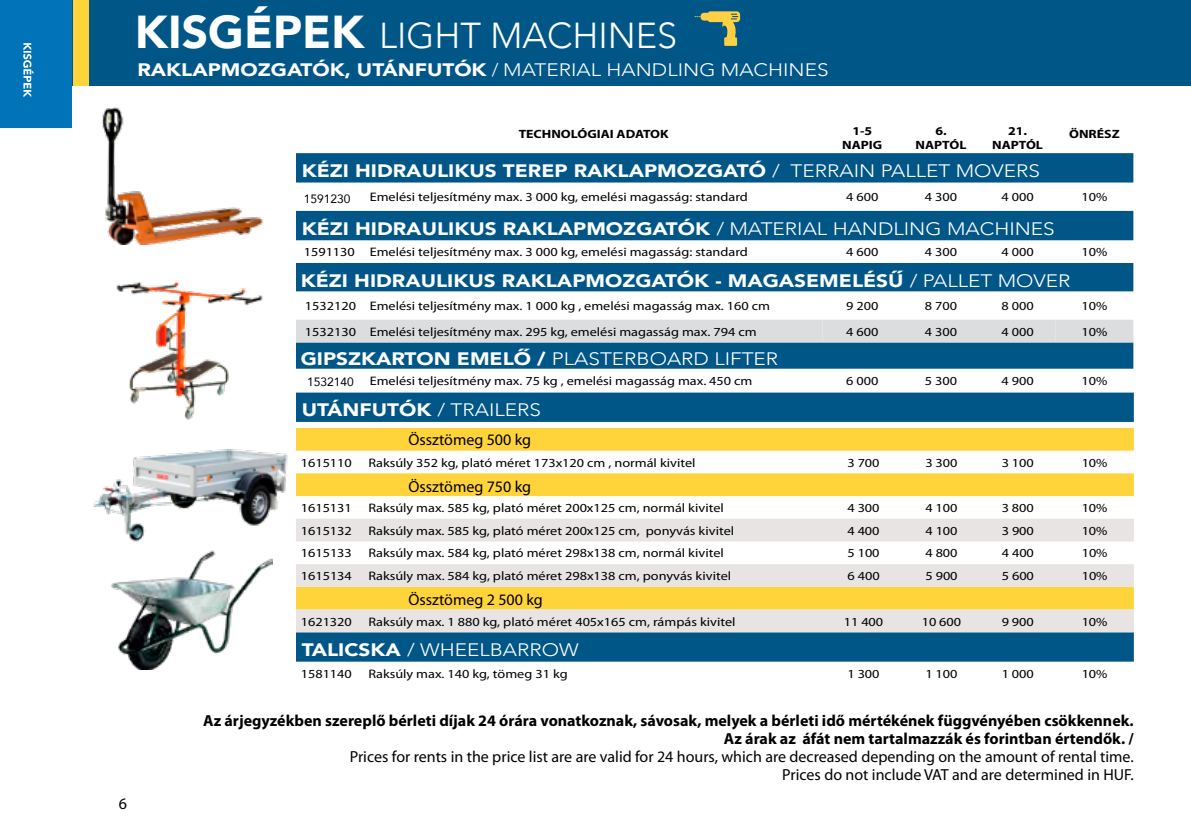
<style>
.page{position:relative;width:1191px;height:840px;background:#fff}
.page>*{position:absolute;margin:0;border:0;box-sizing:border-box;transform-origin:0 0}
.t1{font:300 36px "Avenir";color:#fff}
.t2{font:900 18px "Avenir";color:#fff;scale:1.15 1}
.t3{font:300 18px "Avenir";color:#fff;scale:1.15 1}
.t4{font:300 18px "Avenir";color:#fff}
.t5{font:16px/18px "Myriad Pro";color:#000;text-align:right}
.t6{font:700 16px/18px "Myriad Pro";color:#000;text-align:right}
.t7{font:12.4px "Myriad Pro";color:#000;scale:1.15 1}
.t8{font:700 12px/14.4px "Myriad Pro";color:#000;text-align:center;scale:1.15 1}
.t9{font:12px "Avenir";color:#000}
.s1{font-weight:900;font-size:46px}
.s2{font-weight:900}
.s3{font-weight:300}
</style>
<div class="page">
<svg style="left:296px;top:153px;width:837px;height:215px;fill:#005687"></svg>
<div style="left:296px;top:319px;width:837px;height:23px;background:#dcddde"></div>
<div style="left:0;top:0;width:1191px;height:85px;background:#005687"></div>
<div style="left:73px;top:0;width:15px;height:85px;background:#ffd33a"></div>
<div style="left:0;top:0;width:71px;height:128px;background:#0073b9"></div>
<img style="left:102px;top:108px;width:161px;height:136px">
<img style="left:93px;top:449px;width:195px;height:93px">
<svg style="left:23px;top:43px;width:10px;height:54px"></svg>
<div style="left:296px;top:392px;width:837px;height:269px;background:#005687"></div>
<svg style="left:296px;top:421px;width:837px;height:6px"></svg>
<svg style="left:296px;top:427px;width:837px;height:91px"></svg>
<svg style="left:296px;top:518px;width:837px;height:114px;fill:#e7e4e3"></svg>
<svg style="left:694px;top:11px;width:46px;height:35px"></svg>
<img style="left:116px;top:281px;width:147px;height:139px">
<img style="left:112px;top:550px;width:161px;height:119px">
<h1 class="t1" style="left:135px;top:15px;width:544px"><span class="s1">KISGÉPEK</span> LIGHT MACHINES</h1>
<h2 class="t4" style="left:137px;top:59px;width:693px"><span class="s2">RAKLAPMOZGATÓK, UTÁNFUTÓK</span> / MATERIAL HANDLING MACHINES</h2>
<p class="t5" style="left:119px;top:793px;width:10px">6</p>
<p class="t8" style="left:518px;top:126px;width:132px">TECHNOLÓGIAI ADATOK</p>
<p class="t8" style="left:842px;top:123px;width:36px">1-5<br>NAPIG</p>
<p class="t8" style="left:915px;top:123px;width:46px">6.<br>NAPTÓL</p>
<p class="t8" style="left:992px;top:123px;width:46px">21.<br>NAPTÓL</p>
<p class="t8" style="left:1069px;top:126px;width:45px">ÖNRÉSZ</p>
<h2 class="t2" style="left:302px;top:155px;width:643px">KÉZI HIDRAULIKUS TEREP RAKLAPMOZGATÓ <span class="s3">/ TERRAIN PALLET MOVERS</span></h2>
<p class="t9" style="left:304px;top:189px;width:48px">1591230</p>
<p class="t7" style="left:370px;top:189px;width:330px">Emelési teljesítmény max. 3 000 kg, emelési magasság: standard</p>
<p class="t7" style="left:846px;top:189px;width:30px">4 600</p>
<p class="t7" style="left:925px;top:189px;width:30px">4 300</p>
<p class="t7" style="left:1001px;top:189px;width:30px">4 000</p>
<p class="t7" style="left:1081px;top:189px;width:24px">10%</p>
<h2 class="t2" style="left:302px;top:213px;width:656px">KÉZI HIDRAULIKUS RAKLAPMOZGATÓK <span class="s3">/ MATERIAL HANDLING MACHINES</span></h2>
<p class="t7" style="left:304px;top:244px;width:388px">1591130 Emelési teljesítmény max. 3 000 kg, emelési magasság: standard</p>
<p class="t7" style="left:846px;top:244px;width:30px">4 600</p>
<p class="t7" style="left:925px;top:244px;width:30px">4 300</p>
<p class="t7" style="left:1001px;top:244px;width:30px">4 000</p>
<p class="t7" style="left:1081px;top:244px;width:24px">10%</p>
<h2 class="t2" style="left:301px;top:265px;width:671px">KÉZI HIDRAULIKUS RAKLAPMOZGATÓK - MAGASEMELÉSŰ <span class="s3">/ PALLET MOVER</span></h2>
<p class="t7" style="left:305px;top:298px;width:406px">1532120 Emelési teljesítmény max. 1 000 kg , emelési magasság max. 160 cm</p>
<p class="t7" style="left:846px;top:298px;width:30px">9 200</p>
<p class="t7" style="left:925px;top:298px;width:30px">8 700</p>
<p class="t7" style="left:1001px;top:298px;width:30px">8 000</p>
<p class="t7" style="left:1081px;top:298px;width:24px">10%</p>
<p class="t7" style="left:305px;top:324px;width:394px">1532130 Emelési teljesítmény max. 295 kg, emelési magasság max. 794 cm</p>
<p class="t7" style="left:846px;top:324px;width:30px">4 600</p>
<p class="t7" style="left:925px;top:324px;width:30px">4 300</p>
<p class="t7" style="left:1001px;top:324px;width:30px">4 000</p>
<p class="t7" style="left:1081px;top:324px;width:24px">10%</p>
<h2 class="t3" style="left:301px;top:347px;width:417px"><span class="s2">GIPSZKARTON EMELŐ /</span> PLASTERBOARD LIFTER</h2>
<p class="t9" style="left:307px;top:372px;width:48px">1532140</p>
<p class="t7" style="left:370px;top:372px;width:334px">Emelési teljesítmény max. 75 kg , emelési magasság max. 450 cm</p>
<p class="t7" style="left:846px;top:372px;width:30px">6 000</p>
<p class="t7" style="left:925px;top:372px;width:30px">5 300</p>
<p class="t7" style="left:1001px;top:372px;width:30px">4 900</p>
<p class="t7" style="left:1081px;top:372px;width:24px">10%</p>
<h2 class="t2" style="left:302px;top:394px;width:210px">UTÁNFUTÓK <span class="s3">/ TRAILERS</span></h2>
<p class="t5" style="left:408px;top:430px;width:124px">Össztömeg 500 kg</p>
<p class="t7" style="left:301px;top:454px;width:46px">1615110</p>
<p class="t7" style="left:368px;top:454px;width:286px">Raksúly 352 kg, plató méret 173x120 cm , normál kivitel</p>
<p class="t7" style="left:847px;top:454px;width:30px">3 700</p>
<p class="t7" style="left:925px;top:454px;width:30px">3 300</p>
<p class="t7" style="left:1001px;top:454px;width:30px">3 100</p>
<p class="t7" style="left:1081px;top:454px;width:24px">10%</p>
<p class="t5" style="left:408px;top:477px;width:124px">Össztömeg 750 kg</p>
<p class="t7" style="left:301px;top:500px;width:46px">1615131</p>
<p class="t7" style="left:368px;top:500px;width:311px">Raksúly max. 585 kg, plató méret 200x125 cm, normál kivitel</p>
<p class="t7" style="left:847px;top:500px;width:30px">4 300</p>
<p class="t7" style="left:925px;top:500px;width:30px">4 100</p>
<p class="t7" style="left:1001px;top:500px;width:30px">3 800</p>
<p class="t7" style="left:1081px;top:500px;width:24px">10%</p>
<p class="t7" style="left:301px;top:522px;width:46px">1615132</p>
<p class="t7" style="left:368px;top:522px;width:319px">Raksúly max. 585 kg, plató méret 200x125 cm, ponyvás kivitel</p>
<p class="t7" style="left:847px;top:522px;width:30px">4 400</p>
<p class="t7" style="left:925px;top:522px;width:30px">4 100</p>
<p class="t7" style="left:1001px;top:522px;width:30px">3 900</p>
<p class="t7" style="left:1081px;top:522px;width:24px">10%</p>
<p class="t7" style="left:301px;top:545px;width:46px">1615133</p>
<p class="t7" style="left:368px;top:545px;width:311px">Raksúly max. 584 kg, plató méret 298x138 cm, normál kivitel</p>
<p class="t7" style="left:847px;top:545px;width:30px">5 100</p>
<p class="t7" style="left:925px;top:545px;width:30px">4 800</p>
<p class="t7" style="left:1001px;top:545px;width:30px">4 400</p>
<p class="t7" style="left:1081px;top:545px;width:24px">10%</p>
<p class="t7" style="left:301px;top:568px;width:46px">1615134</p>
<p class="t7" style="left:368px;top:568px;width:317px">Raksúly max. 584 kg, plató méret 298x138 cm, ponyvás kivitel</p>
<p class="t7" style="left:847px;top:568px;width:30px">6 400</p>
<p class="t7" style="left:925px;top:568px;width:30px">5 900</p>
<p class="t7" style="left:1001px;top:568px;width:30px">5 600</p>
<p class="t7" style="left:1081px;top:568px;width:24px">10%</p>
<p class="t5" style="left:408px;top:590px;width:136px">Össztömeg 2 500 kg</p>
<p class="t7" style="left:301px;top:613px;width:46px">1621320</p>
<p class="t7" style="left:368px;top:613px;width:321px">Raksúly max. 1 880 kg, plató méret 405x165 cm, rámpás kivitel</p>
<p class="t7" style="left:843px;top:613px;width:36px">11 400</p>
<p class="t7" style="left:921px;top:613px;width:36px">10 600</p>
<p class="t7" style="left:1001px;top:613px;width:30px">9 900</p>
<p class="t7" style="left:1081px;top:613px;width:24px">10%</p>
<h2 class="t3" style="left:302px;top:638px;width:242px"><span class="s2">TALICSKA</span> / WHEELBARROW</h2>
<p class="t7" style="left:301px;top:665px;width:46px">1581140</p>
<p class="t7" style="left:368px;top:665px;width:175px">Raksúly max. 140 kg, tömeg 31 kg</p>
<p class="t7" style="left:847px;top:665px;width:30px">1 300</p>
<p class="t7" style="left:925px;top:665px;width:30px">1 100</p>
<p class="t7" style="left:1001px;top:665px;width:30px">1 000</p>
<p class="t7" style="left:1081px;top:665px;width:24px">10%</p>
<p class="t6" style="left:203px;top:710px;width:932px">Az árjegyzékben szereplő bérleti díjak 24 órára vonatkoznak, sávosak, melyek a bérleti idő mértékének függvényében csökkennek.<br>Az árak az áfát nem tartalmazzák és forintban értendők. /</p>
<p class="t5" style="left:350px;top:746px;width:785px">Prices for rents in the price list are are valid for 24 hours, which are decreased depending on the amount of rental time.<br>Prices do not include VAT and are determined in HUF.</p>
</div>
